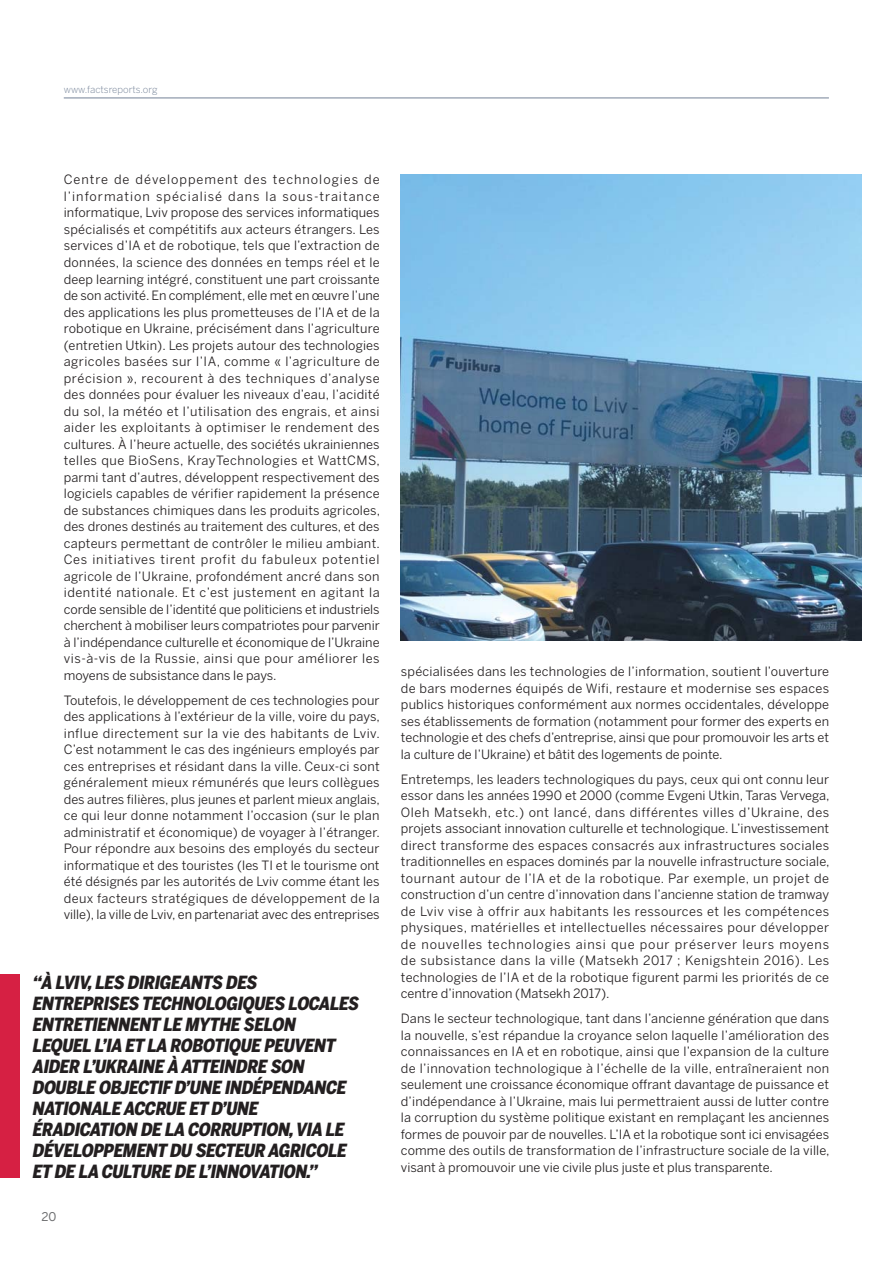
<style>
.page{position:relative;width:893px;height:1263px;background:#fff}
.page>*{position:absolute;margin:0;border:0;box-sizing:border-box;transform-origin:0 0}
.t1{font:italic 900 18px/21px "Benton Sans Cond";letter-spacing:-.02em;color:#231f20}
.t2{font:12.75px/16.5px "Benton Sans";color:#231f20;text-align:justify}
.t3{font:12px "Benton Sans";color:#6d6e70}
.t4{font:300 9.75px "Benton Sans";color:#738196}
</style>
<div class="page">
<img style="left:401px;top:174px;width:460px;height:466px">
<div style="left:0;top:975px;width:20px;height:203px;background:#d62043"></div>
<hr style="left:64px;top:98px;width:765px;height:1px;background:#738196">
<p class="t4" style="left:64px;top:85px;width:95px">www.factsreports.org</p>
<p class="t2" style="left:64px;top:173px;width:318px">Centre de développement des technologies de l’information spécialisé dans la sous-traitance informatique, Lviv propose des services informatiques spécialisés et compétitifs aux acteurs étrangers. Les services d’IA et de robotique, tels que l’extraction de données, la science des données en temps réel et le deep learning intégré, constituent une part croissante de son activité. En complément, elle met en œuvre l’une des applications les plus prometteuses de l’IA et de la robotique en Ukraine, précisément dans l’agriculture (entretien Utkin). Les projets autour des technologies agricoles basées sur l’IA, comme « l’agriculture de précision », recourent à des techniques d’analyse des données pour évaluer les niveaux d’eau, l’acidité du sol, la météo et l’utilisation des engrais, et ainsi aider les exploitants à optimiser le rendement des cultures. À l’heure actuelle, des sociétés ukrainiennes telles que BioSens, KrayTechnologies et WattCMS, parmi tant d’autres, développent respectivement des logiciels capables de vérifier rapidement la présence de substances chimiques dans les produits agricoles, des drones destinés au traitement des cultures, et des capteurs permettant de contrôler le milieu ambiant.<br>Ces initiatives tirent profit du fabuleux potentiel agricole de l’Ukraine, profondément ancré dans son identité nationale. Et c’est justement en agitant la corde sensible de l’identité que politiciens et industriels cherchent à mobiliser leurs compatriotes pour parvenir à l’indépendance culturelle et économique de l’Ukraine vis-à-vis de la Russie, ainsi que pour améliorer les moyens de subsistance dans le pays.</p>
<p class="t2" style="left:64px;top:693px;width:318px">Toutefois, le développement de ces technologies pour des applications à l’extérieur de la ville, voire du pays, influe directement sur la vie des habitants de Lviv.<br>C’est notamment le cas des ingénieurs employés par ces entreprises et résidant dans la ville. Ceux-ci sont généralement mieux rémunérés que leurs collègues des autres filières, plus jeunes et parlent mieux anglais, ce qui leur donne notamment l’occasion (sur le plan administratif et économique) de voyager à l’étranger.<br>Pour répondre aux besoins des employés du secteur informatique et des touristes (les TI et le tourisme ont été désignés par les autorités de Lviv comme étant les deux facteurs stratégiques de développement de la ville), la ville de Lviv, en partenariat avec des entreprises</p>
<p class="t1" style="left:32px;top:973px;width:331px">“À LVIV,LES DIRIGEANTS DES ENTREPRISES TECHNOLOGIQUES LOCALES ENTRETIENNENT LE MYTHE SELON LEQUEL L’IA ET LA ROBOTIQUE PEUVENT AIDER L’UKRAINE À ATTEINDRE SON DOUBLE OBJECTIF D’UNE INDÉPENDANCE NATIONALE ACCRUE ET D’UNE ÉRADICATION DE LA CORRUPTION,VIA LE DÉVELOPPEMENT DU SECTEUR AGRICOLE ET DE LA CULTURE DE L’INNOVATION.”</p>
<p class="t3" style="left:41px;top:1212px;width:17px">20</p>
<p class="t2" style="left:401px;top:664px;width:430px">spécialisées dans les technologies de l’information, soutient l’ouverture de bars modernes équipés de Wifi, restaure et modernise ses espaces publics historiques conformément aux normes occidentales, développe ses établissements de formation (notamment pour former des experts en technologie et des chefs d’entreprise, ainsi que pour promouvoir les arts et la culture de l’Ukraine) et bâtit des logements de pointe.</p>
<p class="t2" style="left:401px;top:772px;width:430px">Entretemps, les leaders technologiques du pays, ceux qui ont connu leur essor dans les années 1990 et 2000 (comme Evgeni Utkin, Taras Vervega, Oleh Matsekh, etc.) ont lancé, dans différentes villes d’Ukraine, des projets associant innovation culturelle et technologique. L’investissement direct transforme des espaces consacrés aux infrastructures sociales traditionnelles en espaces dominés par la nouvelle infrastructure sociale, tournant autour de l’IA et de la robotique. Par exemple, un projet de construction d’un centre d’innovation dans l’ancienne station de tramway de Lviv vise à offrir aux habitants les ressources et les compétences physiques, matérielles et intellectuelles nécessaires pour développer de nouvelles technologies ainsi que pour préserver leurs moyens de subsistance dans la ville (Matsekh 2017 ; Kenigshtein 2016). Les technologies de l’IA et de la robotique figurent parmi les priorités de ce centre d’innovation (Matsekh 2017).</p>
<p class="t2" style="left:401px;top:1011px;width:430px">Dans le secteur technologique, tant dans l’ancienne génération que dans la nouvelle, s’est répandue la croyance selon laquelle l’amélioration des connaissances en IA et en robotique, ainsi que l’expansion de la culture de l’innovation technologique à l’échelle de la ville, entraîneraient non seulement une croissance économique offrant davantage de puissance et d’indépendance à l’Ukraine, mais lui permettraient aussi de lutter contre la corruption du système politique existant en remplaçant les anciennes formes de pouvoir par de nouvelles. L’IA et la robotique sont ici envisagées comme des outils de transformation de l’infrastructure sociale de la ville, visant à promouvoir une vie civile plus juste et plus transparente.</p>
</div>
